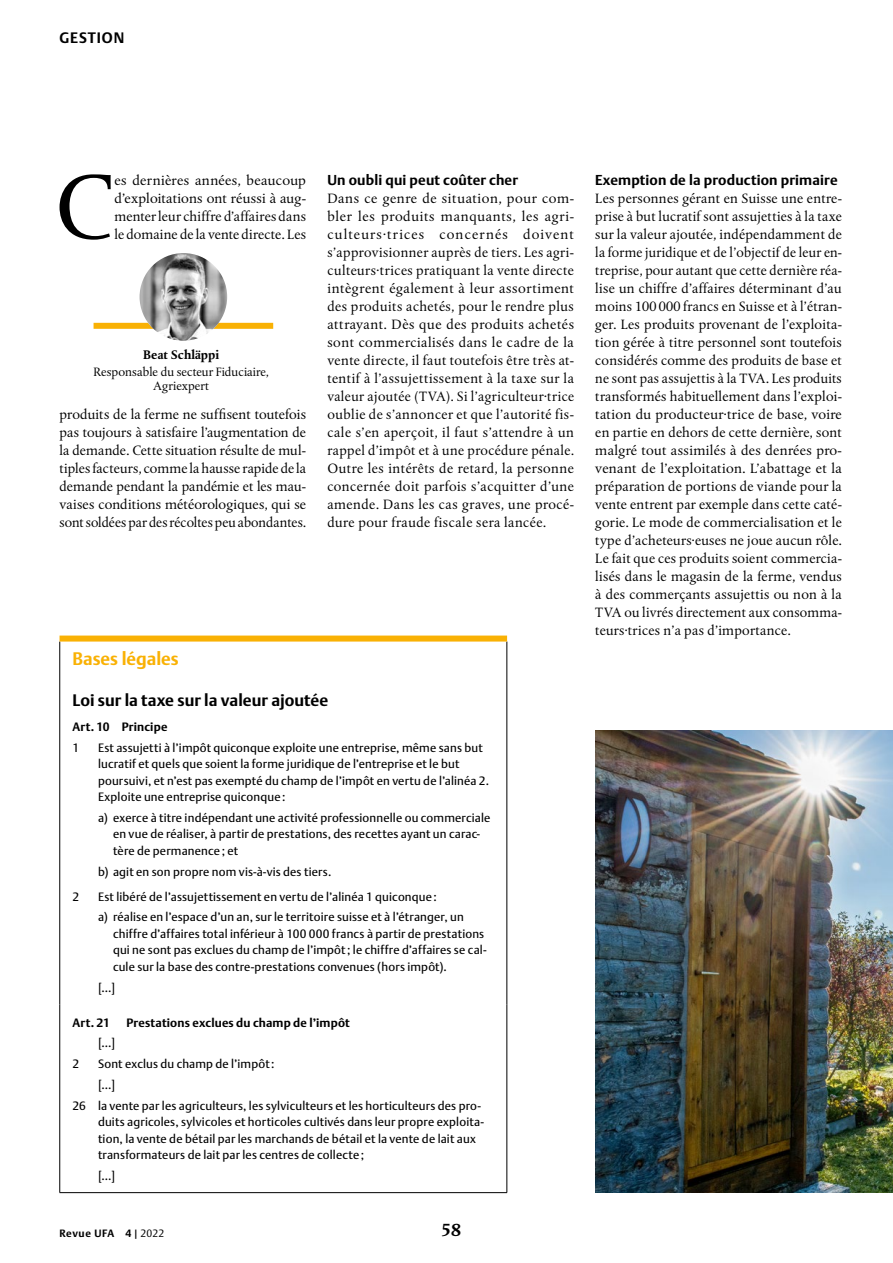
<style>
.page{position:relative;width:893px;height:1263px;background:#fff}
.page>*{position:absolute;margin:0;border:0;box-sizing:border-box;transform-origin:0 0}
.t1{font:96.75px "DTL Albertina TOT";color:#000}
.t2{font:700 18px "DTL Argo TOT";color:#f9b104}
.t3{font:700 18px "DTL Albertina TOT";color:#000}
.t4{font:700 16.5px "DTL Argo TOT";color:#000}
.t5{font:700 15px "DTL Argo TOT";letter-spacing:.06em;color:#000}
.t6{font:14.25px/18px "DTL Albertina TOT";letter-spacing:.015em;color:#000;text-align:justify}
.t7{font:700 14.25px "DTL Argo TOT";letter-spacing:.01em;color:#000}
.t8{font:12.75px/13.5px "DTL Albertina TOT";color:#000;text-align:center}
.t9{font:700 12.75px "DTL Albertina TOT";color:#000}
.t10{font:12px/16.5px "DTL Argo TOT";letter-spacing:.01em;color:#000}
.t11{font:700 12px "DTL Argo TOT";letter-spacing:.015em;color:#000}
.t12{font:700 10.5px "DTL Argo TOT";letter-spacing:.055em;color:#000}
.s1{font-weight:400}
.s2{font-weight:300}
</style>
<div class="page">
<img style="left:595px;top:730px;width:298px;height:463px">
<hr style="left:59px;top:641px;width:1px;height:363px;background:#000">
<hr style="left:507px;top:641px;width:1px;height:363px;background:#000">
<hr style="left:59px;top:1004px;width:1px;height:188px;background:#000">
<hr style="left:507px;top:1004px;width:1px;height:188px;background:#000">
<div style="left:60px;top:635px;width:447px;height:6px;background:#f9b104"></div>
<hr style="left:60px;top:1192px;width:447px;height:1px;background:#000">
<div style="left:94px;top:323px;width:179px;height:6px;background:#f9b104"></div>
<img style="left:140px;top:253px;width:87px;height:88px;border-radius:44px">
<p class="t5" style="left:60px;top:29px;width:66px">GESTION</p>
<h1 class="t1" style="left:55px;top:150px;width:61px">C</h1>
<p class="t6" style="left:115px;top:171px;width:193px">es dernières années, beaucoup d’exploitations ont réussi à aug&shy;menter leur chiffre d’affaires dans le domaine de la vente directe. Les</p>
<p class="t9" style="left:143px;top:346px;width:78px">Beat Schläppi</p>
<p class="t8" style="left:94px;top:365px;width:177px">Responsable du secteur Fiduciaire,<br>Agriexpert</p>
<p class="t6" style="left:60px;top:405px;width:248px">produits de la ferme ne suffisent toutefois pas toujours à satisfaire l’augmentation de la demande. Cette situation résulte de mul&shy;tiples facteurs, comme la hausse rapide de la demande pendant la pandémie et les mau&shy;vaises conditions météorologiques, qui se sont soldées par des récoltes peu abondantes.</p>
<p class="t7" style="left:327px;top:171px;width:192px">Un oubli qui peut coûter cher</p>
<p class="t6" style="left:327px;top:189px;width:248px">Dans ce genre de situation, pour com&shy;bler les produits manquants, les agri&shy;culteurs·trices concernés doivent s’approvisionner auprès de tiers. Les agri&shy;culteurs·trices pratiquant la vente directe intègrent également à leur assortiment des produits achetés, pour le rendre plus attrayant. Dès que des produits achetés sont commercialisés dans le cadre de la vente directe, il faut toutefois être très at&shy;tentif à l’assujettissement à la taxe sur la valeur ajoutée (TVA). Si l’agriculteur·trice oublie de s’annoncer et que l’autorité fis&shy;cale s’en aperçoit, il faut s’attendre à un rappel d’impôt et à une procédure pénale.<br>Outre les intérêts de retard, la personne concernée doit parfois s’acquitter d’une amende. Dans les cas graves, une procé&shy;dure pour fraude fiscale sera lancée.</p>
<p class="t2" style="left:73px;top:648px;width:108px">Bases légales</p>
<p class="t4" style="left:73px;top:690px;width:257px">Loi sur la taxe sur la valeur ajoutée</p>
<p class="t11" style="left:73px;top:719px;width:96px">Art. 10 Principe</p>
<p class="t10" style="left:73px;top:739px;width:8px">1</p>
<p class="t10" style="left:98px;top:739px;width:392px">Est assujetti à l’impôt quiconque exploite une entreprise, même sans but lucratif et quels que soient la forme juridique de l’entreprise et le but poursuivi, et n’est pas exempté du champ de l’impôt en vertu de l’alinéa 2.<br>Exploite une entreprise quiconque:</p>
<p class="t10" style="left:113px;top:809px;width:379px;text-indent:-15px">a) exerce à titre indépendant une activité professionnelle ou commerciale en vue de réaliser, à partir de prestations, des recettes ayant un carac&shy;tère de permanence; et</p>
<p class="t10" style="left:98px;top:863px;width:235px">b) agit en son propre nom vis-à-vis des tiers.</p>
<p class="t10" style="left:73px;top:888px;width:8px">2</p>
<p class="t10" style="left:98px;top:886px;width:367px;line-height:20.7px">Est libéré de l’assujettissement en vertu de l’alinéa 1 quiconque:<br>a) réalise en l’espace d’un an, sur le territoire suisse et à l’étranger, un</p>
<p class="t10" style="left:113px;top:925px;width:375px">chiffre d’affaires total inférieur à 100 000 francs à partir de prestations qui ne sont pas exclues du champ de l’impôt; le chiffre d’affaires se cal&shy;cule sur la base des contre-prestations convenues (hors impôt).</p>
<p class="t10" style="left:98px;top:979px;width:19px">[…]</p>
<p class="t11" style="left:72px;top:1015px;width:39px">Art. 21</p>
<p class="t11" style="left:126px;top:1015px;width:225px">Prestations exclues du champ de l’impôt</p>
<p class="t10" style="left:98px;top:1035px;width:19px">[…]</p>
<p class="t10" style="left:72px;top:1056px;width:8px">2</p>
<p class="t10" style="left:98px;top:1056px;width:178px">Sont exclus du champ de l’impôt:</p>
<p class="t10" style="left:98px;top:1076px;width:19px">[…]</p>
<p class="t10" style="left:72px;top:1097px;width:410px">26 la vente par les agriculteurs, les sylviculteurs et les horticulteurs des pro-</p>
<p class="t10" style="left:98px;top:1114px;width:387px">duits agricoles, sylvicoles et horticoles cultivés dans leur propre exploita&shy;tion, la vente de bétail par les marchands de bétail et la vente de lait aux transformateurs de lait par les centres de collecte;</p>
<p class="t10" style="left:98px;top:1167px;width:19px">[…]</p>
<p class="t12" style="left:60px;top:1227px;width:106px">Revue UFA 4 <span class="s1">|</span> <span class="s2">2022</span></p>
<p class="t3" style="left:441px;top:1218px;width:22px">58</p>
<p class="t7" style="left:595px;top:171px;width:244px">Exemption de la production primaire</p>
<p class="t6" style="left:595px;top:189px;width:248px">Les personnes gérant en Suisse une entre&shy;prise à but lucratif sont assujetties à la taxe sur la valeur ajoutée, indépendamment de la forme juridique et de l’objectif de leur en&shy;treprise, pour autant que cette dernière réa&shy;lise un chiffre d’affaires déterminant d’au moins 100 000 francs en Suisse et à l’étran&shy;ger. Les produits provenant de l’exploita&shy;tion gérée à titre personnel sont toutefois considérés comme des produits de base et ne sont pas assujettis à la TVA. Les produits transformés habituellement dans l’exploi&shy;tation du producteur·trice de base, voire en partie en dehors de cette dernière, sont malgré tout assimilés à des denrées pro&shy;venant de l’exploitation. L’abattage et la préparation de portions de viande pour la vente entrent par exemple dans cette caté&shy;gorie. Le mode de commercialisation et le type d’acheteurs·euses ne joue aucun rôle.<br>Le fait que ces produits soient commercia&shy;lisés dans le magasin de la ferme, vendus à des commerçants assujettis ou non à la TVA ou livrés directement aux consomma&shy;teurs·trices n’a pas d’importance.</p>
</div>
